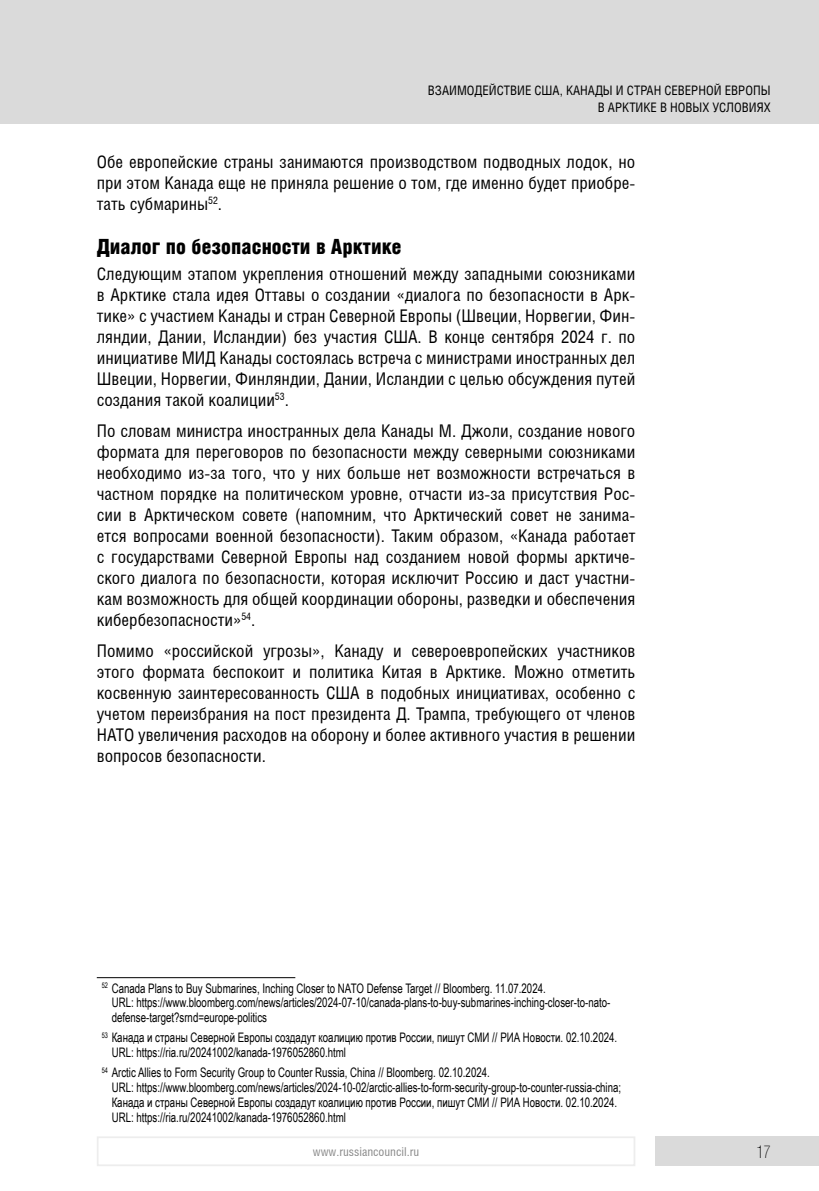
<style>
.page{position:relative;width:819px;height:1191px;background:#fff}
.page>*{position:absolute;margin:0;border:0;box-sizing:border-box;transform-origin:0 0}
.Подзаголовок{font:900 21px "Helios Cond";color:#000}
.Основной_текст{font:17.5px/21px "Helios Cond";color:#000;text-align:justify}
.t1{font:17.5px "Helios Cond Thin C";color:#000}
.Сноска_http__копия{font:13.12px/14.9px "Arial Narrow";color:#000;scale:.9 1}
.Сноска_с_чертой{font:13.12px "Arial Narrow";color:#000;scale:.9 1}
.Kolontitul_X_X{font:13.12px/17.5px "Helios Cond";color:#000;text-align:right}
.t2{font:12.25px "Helios Cond";color:#878787}
</style>
<div class="page">
<div style="left:0;top:0;width:819px;height:124px;background:#dadada"></div>
<div style="left:655px;top:1136px;width:164px;height:30px;background:#dadada"></div>
<div style="left:97px;top:1136px;width:538px;height:30px;border:2px solid #ededed"></div>
<hr style="left:97px;top:977px;width:198px;height:1px;background:#000">
<p class="Kolontitul_X_X" style="left:428px;top:81px;width:344px">ВЗАИМОДЕЙСТВИЕ США, КАНАДЫ И СТРАН СЕВЕРНОЙ ЕВРОПЫ<br>В АРКТИКЕ В НОВЫХ УСЛОВИЯХ</p>
<p class="Основной_текст" style="left:97px;top:151px;width:540px">Обе европейские страны занимаются производством подводных лодок, но при этом Канада еще не приняла решение о том, где именно будет приобре&shy;тать субмарины<sup>52</sup>.</p>
<p class="Подзаголовок" style="left:97px;top:235px;width:306px">Диалог по безопасности в Арктике</p>
<p class="Основной_текст" style="left:97px;top:263px;width:540px">Следующим этапом укрепления отношений между западными союзниками в Арктике стала идея Оттавы о создании «диалога по безопасности в Арк&shy;тике» с участием Канады и стран Северной Европы (Швеции, Норвегии, Фин&shy;ляндии, Дании, Исландии) без участия США. В конце сентября 2024 г. по инициативе МИД Канады состоялась встреча с министрами иностранных дел Швеции, Норвегии, Финляндии, Дании, Исландии с целью обсуждения путей создания такой коалиции<sup>53</sup>.</p>
<p class="Основной_текст" style="left:97px;top:420px;width:540px">По словам министра иностранных дела Канады М. Джоли, создание нового формата для переговоров по безопасности между северными союзниками необходимо из-за того, что у них больше нет возможности встречаться в частном порядке на политическом уровне, отчасти из-за присутствия Рос&shy;сии в Арктическом совете (напомним, что Арктический совет не занима&shy;ется вопросами военной безопасности). Таким образом, «Канада работает с государствами Северной Европы над созданием новой формы арктиче&shy;ского диалога по безопасности, которая исключит Россию и даст участни&shy;кам возможность для общей координации обороны, разведки и обеспечения кибербезопасности»<sup>54</sup>.</p>
<p class="Основной_текст" style="left:97px;top:640px;width:540px">Помимо «российской угрозы», Канаду и североевропейских участников этого формата беспокоит и политика Китая в Арктике. Можно отметить косвенную заинтересованность США в подобных инициативах, особенно с учетом переизбрания на пост президента Д. Трампа, требующего от членов НАТО увеличения расходов на оборону и более активного участия в решении вопросов безопасности.</p>
<p class="Сноска_с_чертой" style="left:102px;top:978px;width:495px"><sup>52</sup> Canada Plans to Buy Submarines, Inching Closer to NATO Defense Target // Bloomberg. 11.07.2024.</p>
<p class="Сноска_http__копия" style="left:112px;top:995px;width:555px">URL: https://www.bloomberg.com/news/articles/2024-07-10/canada-plans-to-buy-submarines-inching-closer-to-nato&shy;defense-target?srnd=europe-politics</p>
<p class="Сноска_с_чертой" style="left:102px;top:1028px;width:574px"><sup>53</sup> Канада и страны Северной Европы создадут коалицию против России, пишут СМИ // РИА Новости. 02.10.2024.</p>
<p class="Сноска_http__копия" style="left:112px;top:1044px;width:262px">URL: https://ria.ru/20241002/kanada-1976052860.html</p>
<p class="Сноска_с_чертой" style="left:102px;top:1062px;width:432px"><sup>54</sup> Arctic Allies to Form Security Group to Counter Russia, China // Bloomberg. 02.10.2024.</p>
<p class="Сноска_http__копия" style="left:112px;top:1079px;width:567px">URL: https://www.bloomberg.com/news/articles/2024-10-02/arctic-allies-to-form-security-group-to-counter-russia-china;</p>
<p class="Сноска_http__копия" style="left:112px;top:1094px;width:563px">Канада и страны Северной Европы создадут коалицию против России, пишут СМИ // РИА Новости. 02.10.2024.<br>URL: https://ria.ru/20241002/kanada-1976052860.html</p>
<p class="t2" style="left:313px;top:1144px;width:108px">www.russiancouncil.ru</p>
<p class="t1" style="left:756px;top:1142px;width:16px">17</p>
</div>
